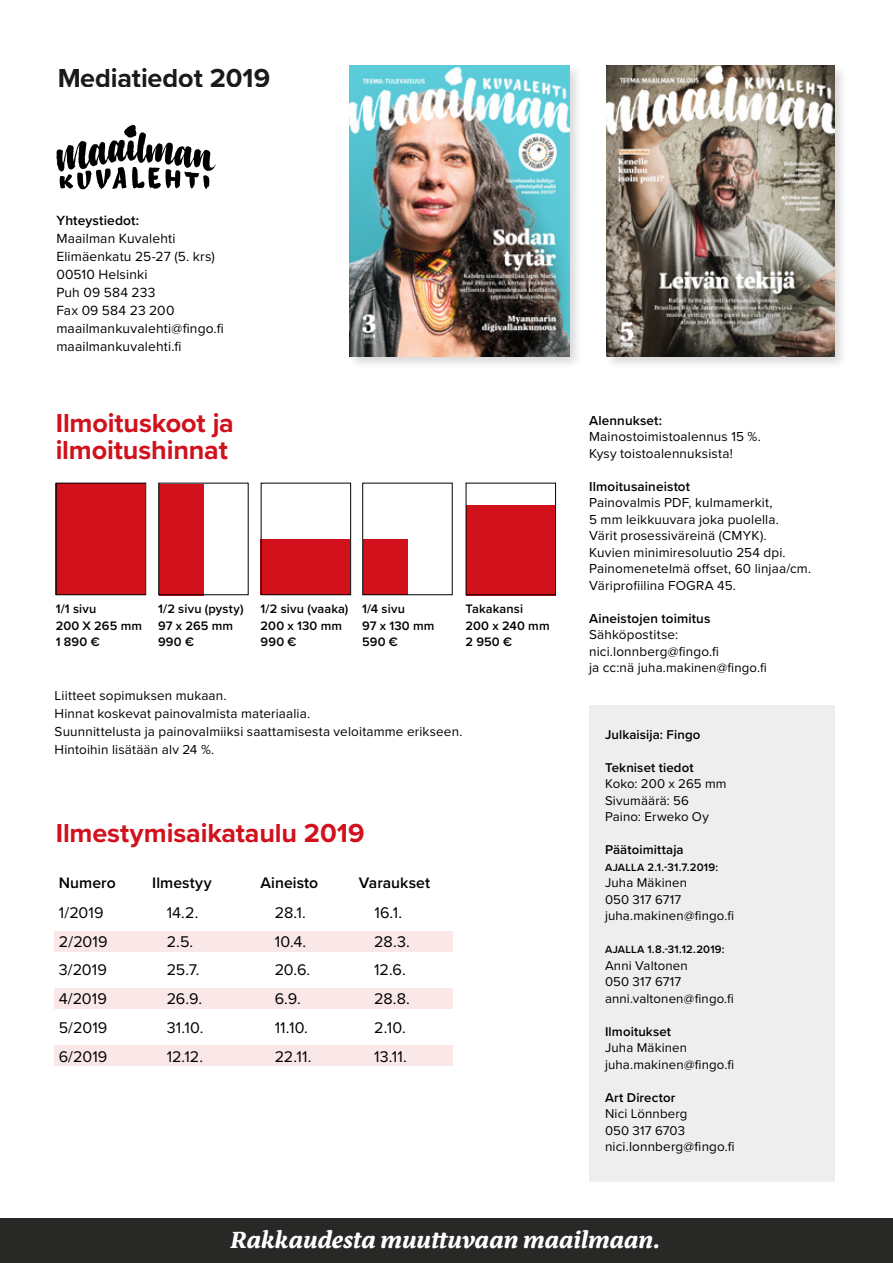
<style>
.page{position:relative;width:893px;height:1263px;background:#fff}
.page>*{position:absolute;margin:0;border:0;box-sizing:border-box;transform-origin:0 0}
.t1{font:700 27px/27px "Proxima Nova";letter-spacing:-.005em;color:#d1111c}
.t2{font:700 27px "Proxima Nova";color:#000}
.t3{font:italic 700 24px "Eskorte Latin";letter-spacing:-.005em;color:#fff}
.t4{font:16.05px "Proxima Nova";letter-spacing:.005em;color:#000}
.t5{font:600 15.75px "Proxima Nova";letter-spacing:.005em;color:#000}
.t6{font:13.8px/18px "Proxima Nova";letter-spacing:.01em;color:#000}
.t7{font:600 13.8px "Proxima Nova";letter-spacing:.01em;color:#000}
.t8{font:13.5px/16.5px "Proxima Nova";letter-spacing:.01em;color:#000}
.t9{font:600 13.5px "Proxima Nova";letter-spacing:.01em;color:#000}
.t10{font:13.2px/16.5px "Proxima Nova";letter-spacing:.01em;color:#000}
.t11{font:600 13.2px "Proxima Nova";letter-spacing:.01em;color:#000}
.t12{font:600 12.75px/16.5px "Proxima Nova";letter-spacing:.01em;color:#000}
.t13{font:600 11.25px "Proxima Nova";letter-spacing:.025em;color:#000}
.s1{font-size:13.5px}
.s2{font-size:10.8px}
</style>
<div class="page">
<div style="left:589px;top:705px;width:245px;height:476px;background:#eee"></div>
<svg style="left:57px;top:125px;width:159px;height:64px"></svg>
<div style="left:56px;top:483px;width:89px;height:112px;background:#d1111c"></div>
<div style="left:159px;top:484px;width:44px;height:111px;background:#d1111c"></div>
<div style="left:261px;top:539px;width:89px;height:55px;background:#d1111c"></div>
<div style="left:364px;top:539px;width:44px;height:55px;background:#d1111c"></div>
<div style="left:467px;top:505px;width:89px;height:90px;background:#d1111c"></div>
<div style="left:56px;top:483px;width:90px;height:112px;border:1px solid #000"></div>
<div style="left:158px;top:483px;width:90px;height:112px;border:1px solid #000"></div>
<div style="left:261px;top:483px;width:90px;height:112px;border:1px solid #000"></div>
<div style="left:466px;top:483px;width:90px;height:112px;border:1px solid #000"></div>
<div style="left:55px;top:931px;width:398px;height:21px;background:#fae7e8"></div>
<div style="left:55px;top:988px;width:398px;height:21px;background:#fae7e8"></div>
<div style="left:55px;top:1045px;width:398px;height:20px;background:#fae7e8"></div>
<div style="left:0;top:1219px;width:893px;height:44px;background:#282827"></div>
<div style="left:604px;top:63px;width:245px;height:308px;background:#000;opacity:.15"></div>
<img style="left:606px;top:66px;width:228px;height:290px">
<div style="left:347px;top:63px;width:236px;height:307px;background:#000;opacity:.15"></div>
<img style="left:350px;top:66px;width:219px;height:290px">
<h1 class="t2" style="left:57px;top:57px;width:215px">Mediatiedot 2019</h1>
<p class="t7" style="left:56px;top:210px;width:84px">Yhteystiedot:</p>
<p class="t6" style="left:56px;top:229px;width:169px">Maailman Kuvalehti<br>Elimäenkatu 25-27 (5. krs)<br>00510 Helsinki<br>Puh 09 584 233<br>Fax 09 584 23 200 maailmankuvalehti@fingo.fi maailmankuvalehti.fi</p>
<h1 class="t1" style="left:56px;top:409px;width:180px">Ilmoituskoot ja ilmoitushinnat</h1>
<p class="t12" style="left:56px;top:600px;width:88px">1/1 sivu<br>200 X 265 mm<br>1 890 €</p>
<p class="t12" style="left:158px;top:600px;width:87px">1/2 sivu (pysty)<br>97 x 265 mm<br>990 €</p>
<p class="t12" style="left:261px;top:600px;width:89px">1/2 sivu (vaaka)<br>200 x 130 mm<br>990 €</p>
<p class="t12" style="left:362px;top:600px;width:74px">1/4 sivu<br>97 x 130 mm<br>590 €</p>
<p class="t12" style="left:465px;top:600px;width:86px">Takakansi<br>200 x 240 mm<br>2 950 €</p>
<p class="t8" style="left:55px;top:686px;width:409px;line-height:18px">Liitteet sopimuksen mukaan.<br>Hinnat koskevat painovalmista materiaalia.<br>Suunnittelusta ja painovalmiiksi saattamisesta veloitamme erikseen.<br>Hintoihin lisätään alv 24 %.</p>
<h1 class="t1" style="left:56px;top:818px;width:310px">Ilmestymisaikataulu 2019</h1>
<p class="t5" style="left:59px;top:871px;width:58px">Numero</p>
<p class="t5" style="left:152px;top:871px;width:61px">Ilmestyy</p>
<p class="t5" style="left:260px;top:871px;width:59px">Aineisto</p>
<p class="t5" style="left:359px;top:871px;width:73px">Varaukset</p>
<p class="t4" style="left:59px;top:900px;width:46px">1/2019</p>
<p class="t4" style="left:167px;top:900px;width:33px">14.2.</p>
<p class="t4" style="left:275px;top:900px;width:33px">28.1.</p>
<p class="t4" style="left:374px;top:900px;width:29px">16.1.</p>
<p class="t4" style="left:59px;top:929px;width:50px">2/2019</p>
<p class="t4" style="left:167px;top:929px;width:28px">2.5.</p>
<p class="t4" style="left:275px;top:929px;width:33px">10.4.</p>
<p class="t4" style="left:374px;top:929px;width:37px">28.3.</p>
<p class="t4" style="left:59px;top:958px;width:50px">3/2019</p>
<p class="t4" style="left:167px;top:958px;width:34px">25.7.</p>
<p class="t4" style="left:275px;top:958px;width:37px">20.6.</p>
<p class="t4" style="left:374px;top:958px;width:33px">12.6.</p>
<p class="t4" style="left:59px;top:987px;width:50px">4/2019</p>
<p class="t4" style="left:167px;top:987px;width:37px">26.9.</p>
<p class="t4" style="left:275px;top:987px;width:28px">6.9.</p>
<p class="t4" style="left:374px;top:987px;width:37px">28.8.</p>
<p class="t4" style="left:59px;top:1015px;width:50px">5/2019</p>
<p class="t4" style="left:167px;top:1015px;width:38px">31.10.</p>
<p class="t4" style="left:275px;top:1015px;width:35px">11.10.</p>
<p class="t4" style="left:374px;top:1015px;width:33px">2.10.</p>
<p class="t4" style="left:59px;top:1044px;width:50px">6/2019</p>
<p class="t4" style="left:167px;top:1044px;width:38px">12.12.</p>
<p class="t4" style="left:275px;top:1044px;width:38px">22.11.</p>
<p class="t4" style="left:374px;top:1044px;width:34px">13.11.</p>
<p class="t9" style="left:589px;top:410px;width:74px">Alennukset:</p>
<p class="t8" style="left:589px;top:428px;width:173px">Mainostoimistoalennus 15 %.<br>Kysy toistoalennuksista!</p>
<p class="t9" style="left:589px;top:476px;width:102px">Ilmoitusaineistot</p>
<p class="t8" style="left:589px;top:494px;width:224px">Painovalmis PDF, kulmamerkit,<br>5 mm leikkuuvara joka puolella.<br>Värit prosessiväreinä (CMYK).<br>Kuvien minimiresoluutio 254 dpi.<br>Painomenetelmä offset, 60 linjaa/cm.<br>Väriprofiilina FOGRA 45.</p>
<p class="t9" style="left:589px;top:608px;width:123px">Aineistojen toimitus</p>
<p class="t8" style="left:589px;top:626px;width:131px">Sähköpostitse: nici.lonnberg@fingo.fi</p>
<p class="t10" style="left:589px;top:659px;width:179px"><span class="s1">ja cc:nä</span> juha.makinen@fingo.fi</p>
<p class="t11" style="left:605px;top:724px;width:97px">Julkaisija: Fingo</p>
<p class="t11" style="left:605px;top:757px;width:90px">Tekniset tiedot</p>
<p class="t10" style="left:605px;top:775px;width:123px">Koko: 200 x 265 mm<br>Sivumäärä: 56<br>Paino: Erweko Oy</p>
<p class="t11" style="left:605px;top:840px;width:80px">Päätoimittaja</p>
<p class="t13" style="left:605px;top:858px;width:115px"><span class="s2">AJALLA</span> 2.1.-31.7.2019:</p>
<p class="t10" style="left:605px;top:874px;width:131px">Juha Mäkinen<br>050 317 6717 juha.makinen@fingo.fi</p>
<p class="t13" style="left:605px;top:941px;width:121px"><span class="s2">AJALLA</span> 1.8.-31.12.2019:</p>
<p class="t10" style="left:605px;top:956px;width:130px">Anni Valtonen<br>050 317 6717 anni.valtonen@fingo.fi</p>
<p class="t11" style="left:605px;top:1021px;width:68px">Ilmoitukset</p>
<p class="t10" style="left:605px;top:1039px;width:131px">Juha Mäkinen juha.makinen@fingo.fi</p>
<p class="t11" style="left:605px;top:1087px;width:72px">Art Director</p>
<p class="t10" style="left:605px;top:1105px;width:84px">Nici Lönnberg<br>050 317 6703</p>
<p class="t8" style="left:605px;top:1138px;width:131px">nici.lonnberg@fingo.fi</p>
<h2 class="t3" style="left:231px;top:1220px;width:432px">Rakkaudesta muuttuvaan maailmaan.</h2>
</div>
